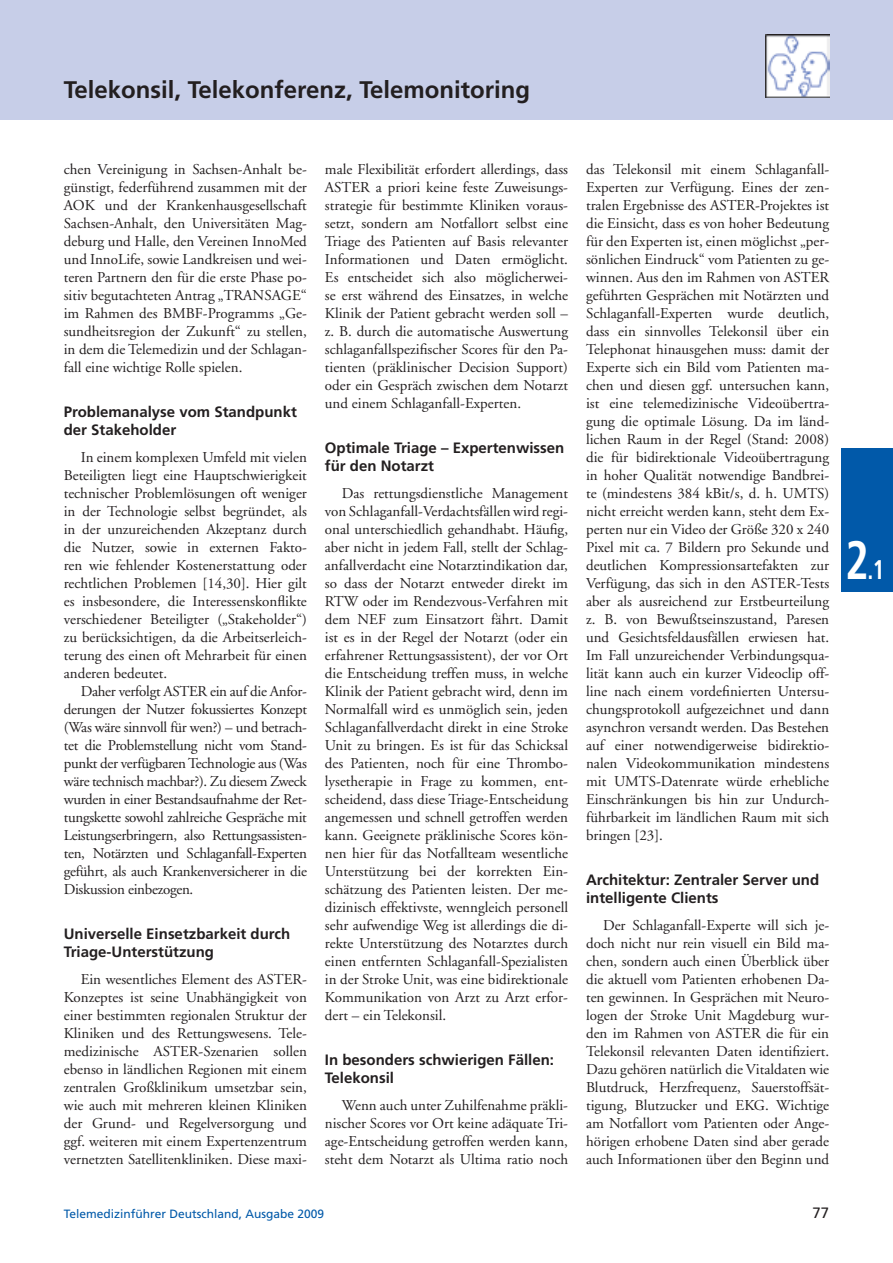
<style>
.page{position:relative;width:893px;height:1263px;background:#fff}
.page>*{position:absolute;margin:0;border:0;box-sizing:border-box;transform-origin:0 0}
.t1{font:700 condensed 27px "Frutiger";color:#fff;scale:.85 1}
.t2{font:700 24px "Frutiger";color:#231f20}
.t3{font:15px/18px "Adobe Garamond";color:#231f20;text-align:justify}
.t4{font:700 15px/18px "Frutiger";color:#231f20}
.t5{font:15px "Frutiger";color:#231f20}
.t6{font:12px "Frutiger";color:#0159a9}
.s1{font-size:54px}
</style>
<div class="page">
<div style="left:0;top:0;width:893px;height:119px;background:#c7cee8"></div>
<img style="left:765px;top:34px;width:64px;height:64px">
<div style="left:842px;top:448px;width:51px;height:143px;background:#0159a9"></div>
<h2 class="t2" style="left:64px;top:76px;width:468px">Telekonsil, Telekonferenz, Telemonitoring</h2>
<p class="t3" style="left:64px;top:160px;width:245px">chen Vereinigung in Sachsen-Anhalt be&shy;günstigt, federführend zusammen mit der AOK und der Krankenhausgesellschaft Sachsen-Anhalt, den Universitäten Mag&shy;deburg und Halle, den Vereinen InnoMed und InnoLife, sowie Landkreisen und wei&shy;teren Partnern den für die erste Phase po&shy;sitiv begutachteten Antrag „TRANSAGE“ im Rahmen des BMBF-Programms „Ge&shy;sundheitsregion der Zukunft“ zu stellen, in dem die Telemedizin und der Schlagan&shy;fall eine wichtige Rolle spielen.</p>
<p class="t4" style="left:64px;top:402px;width:235px">Problemanalyse vom Standpunkt der Stakeholder</p>
<p class="t3" style="left:64px;top:448px;width:245px;text-indent:17px">In einem komplexen Umfeld mit vielen Beteiligten liegt eine Hauptschwierigkeit technischer Problemlösungen oft weniger in der Technologie selbst begründet, als in der unzureichenden Akzeptanz durch die Nutzer, sowie in externen Fakto&shy;ren wie fehlender Kostenerstattung oder rechtlichen Problemen [14,30]. Hier gilt es insbesondere, die Interessenskonflikte verschiedener Beteiligter („Stakeholder“) zu berücksichtigen, da die Arbeitserleich&shy;terung des einen oft Mehrarbeit für einen anderen bedeutet.</p>
<p class="t3" style="left:64px;top:682px;width:245px;text-indent:17px">Daher verfolgt ASTER ein auf die Anfor&shy;derungen der Nutzer fokussiertes Konzept (Was wäre sinnvoll für wen?) – und betrach&shy;tet die Problemstellung nicht vom Stand&shy;punkt der verfügbaren Technologie aus (Was wäre technisch machbar?). Zu diesem Zweck wurden in einer Bestandsaufnahme der Ret&shy;tungskette sowohl zahlreiche Gespräche mit Leistungserbringern, also Rettungsassisten&shy;ten, Notärzten und Schlaganfall-Experten geführt, als auch Krankenversicherer in die Diskussion einbezogen.</p>
<p class="t4" style="left:64px;top:924px;width:228px">Universelle Einsetzbarkeit durch<br>Triage-Unterstützung</p>
<p class="t3" style="left:64px;top:970px;width:245px;text-indent:17px">Ein wesentliches Element des ASTER-Konzeptes ist seine Unabhängigkeit von einer bestimmten regionalen Struktur der Kliniken und des Rettungswesens. Tele&shy;medizinische ASTER-Szenarien sollen ebenso in ländlichen Regionen mit einem zentralen Großklinikum umsetzbar sein, wie auch mit mehreren kleinen Kliniken der Grund- und Regelversorgung und ggf. weiteren mit einem Expertenzentrum vernetzten Satellitenkliniken. Diese maxi-</p>
<p class="t3" style="left:325px;top:160px;width:245px">male Flexibilität erfordert allerdings, dass ASTER a priori keine feste Zuweisungs&shy;strategie für bestimmte Kliniken voraus&shy;setzt, sondern am Notfallort selbst eine Triage des Patienten auf Basis relevanter Informationen und Daten ermöglicht.<br>Es entscheidet sich also möglicherwei&shy;se erst während des Einsatzes, in welche Klinik der Patient gebracht werden soll – z. B. durch die automatische Auswertung schlaganfallspezifischer Scores für den Pa&shy;tienten (präklinischer Decision Support) oder ein Gespräch zwischen dem Notarzt und einem Schlaganfall-Experten.</p>
<p class="t4" style="left:325px;top:438px;width:241px">Optimale Triage – Expertenwissen für den Notarzt</p>
<p class="t3" style="left:325px;top:484px;width:245px;text-indent:17px">Das rettungsdienstliche Management von Schlaganfall-Verdachtsfällen wird regi&shy;onal unterschiedlich gehandhabt. Häufig, aber nicht in jedem Fall, stellt der Schlag&shy;anfallverdacht eine Notarztindikation dar, so dass der Notarzt entweder direkt im RTW oder im Rendezvous-Verfahren mit dem NEF zum Einsatzort fährt. Damit ist es in der Regel der Notarzt (oder ein erfahrener Rettungsassistent), der vor Ort die Entscheidung treffen muss, in welche Klinik der Patient gebracht wird, denn im Normalfall wird es unmöglich sein, jeden Schlaganfallverdacht direkt in eine Stroke Unit zu bringen. Es ist für das Schicksal des Patienten, noch für eine Thrombo&shy;lysetherapie in Frage zu kommen, ent&shy;scheidend, dass diese Triage-Entscheidung angemessen und schnell getroffen werden kann. Geeignete präklinische Scores kön&shy;nen hier für das Notfallteam wesentliche Unterstützung bei der korrekten Ein&shy;schätzung des Patienten leisten. Der me&shy;dizinisch effektivste, wenngleich personell sehr aufwendige Weg ist allerdings die di&shy;rekte Unterstützung des Notarztes durch einen entfernten Schlaganfall-Spezialisten in der Stroke Unit, was eine bidirektionale Kommunikation von Arzt zu Arzt erfor&shy;dert – ein Telekonsil.</p>
<p class="t4" style="left:325px;top:1050px;width:231px">In besonders schwierigen Fällen:<br>Telekonsil</p>
<p class="t3" style="left:325px;top:1096px;width:245px;text-indent:17px">Wenn auch unter Zuhilfenahme präkli&shy;nischer Scores vor Ort keine adäquate Tri&shy;age-Entscheidung getroffen werden kann, steht dem Notarzt als Ultima ratio noch</p>
<p class="t3" style="left:586px;top:160px;width:245px">das Telekonsil mit einem Schlaganfall-Experten zur Verfügung. Eines der zen&shy;tralen Ergebnisse des ASTER-Projektes ist die Einsicht, dass es von hoher Bedeutung für den Experten ist, einen möglichst „per&shy;sönlichen Eindruck“ vom Patienten zu ge&shy;winnen. Aus den im Rahmen von ASTER geführten Gesprächen mit Notärzten und Schlaganfall-Experten wurde deutlich, dass ein sinnvolles Telekonsil über ein Telephonat hinausgehen muss: damit der Experte sich ein Bild vom Patienten ma&shy;chen und diesen ggf. untersuchen kann, ist eine telemedizinische Videoübertra&shy;gung die optimale Lösung. Da im länd&shy;lichen Raum in der Regel (Stand: 2008) die für bidirektionale Videoübertragung in hoher Qualität notwendige Bandbrei&shy;te (mindestens 384 kBit/s, d. h. UMTS) nicht erreicht werden kann, steht dem Ex&shy;perten nur ein Video der Größe 320 x 240<br>Pixel mit ca. 7 Bildern pro Sekunde und deutlichen Kompressionsartefakten zur Verfügung, das sich in den ASTER-Tests aber als ausreichend zur Erstbeurteilung z. B. von Bewußtseinszustand, Paresen und Gesichtsfeldausfällen erwiesen hat.<br>Im Fall unzureichender Verbindungsqua&shy;lität kann auch ein kurzer Videoclip off&shy;line nach einem vordefinierten Untersu&shy;chungsprotokoll aufgezeichnet und dann asynchron versandt werden. Das Bestehen auf einer notwendigerweise bidirektio&shy;nalen Videokommunikation mindestens mit UMTS-Datenrate würde erhebliche Einschränkungen bis hin zur Undurch&shy;führbarkeit im ländlichen Raum mit sich bringen [23].</p>
<p class="t4" style="left:586px;top:870px;width:235px">Architektur: Zentraler Server und intelligente Clients</p>
<p class="t3" style="left:586px;top:916px;width:245px;text-indent:17px">Der Schlaganfall-Experte will sich je&shy;doch nicht nur rein visuell ein Bild ma&shy;chen, sondern auch einen Überblick über die aktuell vom Patienten erhobenen Da&shy;ten gewinnen. In Gesprächen mit Neuro&shy;logen der Stroke Unit Magdeburg wur&shy;den im Rahmen von ASTER die für ein Telekonsil relevanten Daten identifiziert.<br>Dazu gehören natürlich die Vitaldaten wie Blutdruck, Herzfrequenz, Sauerstoffsät&shy;tigung, Blutzucker und EKG. Wichtige am Notfallort vom Patienten oder Ange&shy;hörigen erhobene Daten sind aber gerade auch Informationen über den Beginn und</p>
<p class="t6" style="left:64px;top:1206px;width:262px">Telemedizinführer Deutschland, Ausgabe 2009</p>
<p class="t5" style="left:812px;top:1204px;width:18px">77</p>
<h1 class="t1" style="left:845px;top:553px;width:48px"><span class="s1">2</span>.1</h1>
</div>
